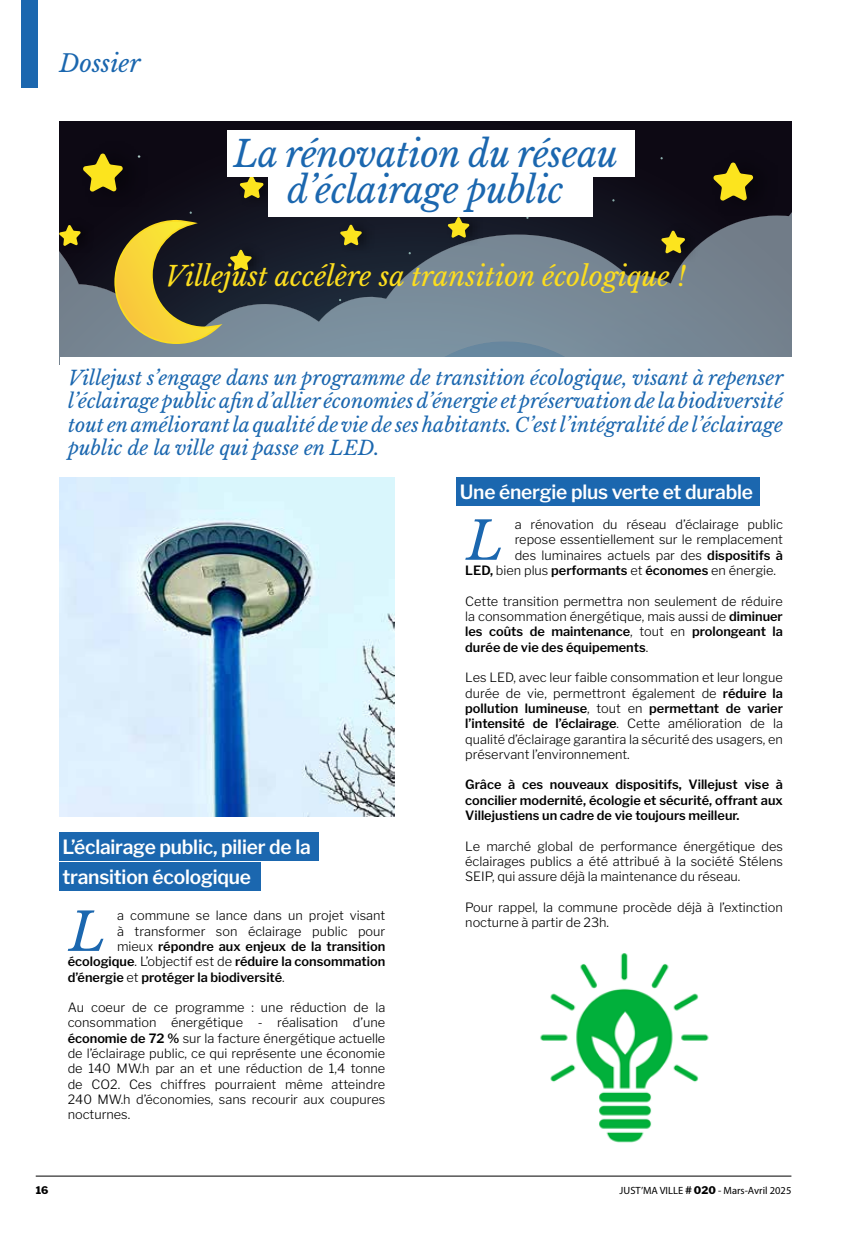
<style>
.page{position:relative;width:851px;height:1234px;background:#fff}
.page>*{position:absolute;margin:0;border:0;box-sizing:border-box;transform-origin:0 0}
.t1{font:italic 52.5px "Libre Baskerville";color:#1b67af}
.t2{font:italic 36px/36px "Libre Baskerville";letter-spacing:-.01em;color:#1b67af;text-align:center}
.t3{font:italic 27px "Libre Baskerville";color:#fcdd1f}
.t4{font:italic 24px "Libre Baskerville";color:#1b67af}
.t5{font:italic 19.5px/23.4px "Libre Baskerville";color:#1b67af;text-align:justify}
.t6{font:600 19.5px/29.5px "Libre Franklin";letter-spacing:-.01em;color:#fff}
.t7{font:300 12.75px/15.3px "Libre Franklin";color:#000;text-align:justify}
.t8{font:600 12.75px/15.3px "Libre Franklin";color:#000;text-align:justify}
.t9{font:10.5px "Myriad Pro";color:#000}
.t10{font:800 10.5px "Libre Franklin";color:#000}
.s1{font-weight:300}
.s2{font-weight:600}
.s3{font-family:"Libre Franklin";font-weight:800}
</style>
<div class="page">
<div style="left:21px;top:0;width:17px;height:88px;background:#1b67af"></div>
<hr style="left:36px;top:1175px;width:755px;height:1px;background:#000">
<div style="left:59px;top:121px;width:732px;height:243px;background:#0d0914"></div>
<svg style="left:59px;top:130px;width:732px;height:234px"></svg>
<img style="left:59px;top:477px;width:335px;height:339px">
<svg style="left:59px;top:832px;width:260px;height:58px;background:#3779b8"></svg>
<div style="left:456px;top:477px;width:304px;height:28px;background:#1b67af"></div>
<img style="left:540px;top:953px;width:169px;height:190px">
<h3 class="t4" style="left:60px;top:49px;width:83px">Dossier</h3>
<h2 class="t2" style="left:234px;top:136px;width:386px">La rénovation du réseau d’éclairage public</h2>
<h3 class="t3" style="left:165px;top:259px;width:522px">Villejust accélère sa transition écologique !</h3>
<p class="t5" style="left:68px;top:366px;width:716px">Villejust s’engage dans un programme de transition écologique, visant à repenser l’éclairage public afin d’allier économies d’énergie et préservation de la biodiversité tout en améliorant la qualité de vie de ses habitants. C’est l’intégralité de l’éclairage public de la ville qui passe en LED.</p>
<h3 class="t6" style="left:62px;top:832px;width:250px">L’éclairage public, pilier de la transition écologique</h3>
<h1 class="t1" style="left:69px;top:899px;width:38px">L</h1>
<p class="t7" style="left:117px;top:907px;width:270px">a commune se lance dans un projet visant</p>
<p class="t7" style="left:117px;top:923px;width:270px">à transformer son éclairage public pour</p>
<p class="t8" style="left:117px;top:938px;width:270px"><span class="s1">mieux</span> répondre aux enjeux de la transition</p>
<p class="t8" style="left:68px;top:953px;width:319px">écologique<span class="s1">. L’objectif est de</span> réduire la consommation</p>
<p class="t8" style="left:68px;top:969px;width:218px">d’énergie <span class="s1">et</span> protéger la biodiversité<span class="s1">.</span></p>
<p class="t7" style="left:68px;top:999px;width:319px">Au coeur de ce programme : une réduction de la consommation énergétique - réalisation d’une <span class="s2">économie de 72 %</span> sur la facture énergétique actuelle de l’éclairage public, ce qui représente une économie de 140 MW.h par an et une réduction de 1,4 tonne de CO2. Ces chiffres pourraient même atteindre 240 MW.h d’économies, sans recourir aux coupures nocturnes.</p>
<h3 class="t6" style="left:459px;top:477px;width:295px">Une énergie plus verte et durable</h3>
<h1 class="t1" style="left:466px;top:508px;width:38px">L</h1>
<p class="t7" style="left:514px;top:516px;width:270px">a rénovation du réseau d’éclairage public</p>
<p class="t7" style="left:514px;top:532px;width:270px">repose essentiellement sur le remplacement</p>
<p class="t7" style="left:514px;top:547px;width:270px">des luminaires actuels par des <span class="s2">dispositifs à</span></p>
<p class="t8" style="left:465px;top:562px;width:312px">LED, <span class="s1">bien plus</span> performants <span class="s1">et</span> économes <span class="s1">en énergie.</span></p>
<p class="t7" style="left:465px;top:593px;width:319px">Cette transition permettra non seulement de réduire la consommation énergétique, mais aussi de <span class="s2">diminuer les coûts de maintenance</span>, tout en <span class="s2">prolongeant la durée de vie des équipements</span>.</p>
<p class="t7" style="left:465px;top:669px;width:319px">Les LED, avec leur faible consommation et leur longue durée de vie, permettront également de <span class="s2">réduire la pollution lumineuse</span>, tout en <span class="s2">permettant de varier l’intensité de l’éclairage</span>. Cette amélioration de la qualité d’éclairage garantira la sécurité des usagers, en préservant l’environnement.</p>
<p class="t8" style="left:465px;top:777px;width:319px">Grâce à ces nouveaux dispositifs, Villejust vise à concilier modernité, écologie et sécurité, offrant aux Villejustiens un cadre de vie toujours meilleur.</p>
<p class="t7" style="left:465px;top:838px;width:319px">Le marché global de performance énergétique des éclairages publics a été attribué à la société Stélens SEIP, qui assure déjà la maintenance du réseau.</p>
<p class="t7" style="left:465px;top:899px;width:319px">Pour rappel, la commune procède déjà à l’extinction nocturne à partir de 23h.</p>
<p class="t10" style="left:36px;top:1183px;width:14px">16</p>
<p class="t9" style="left:619px;top:1183px;width:173px">JUST’MA VILLE <span class="s3"># 020</span> - Mars-Avril 2025</p>
</div>
